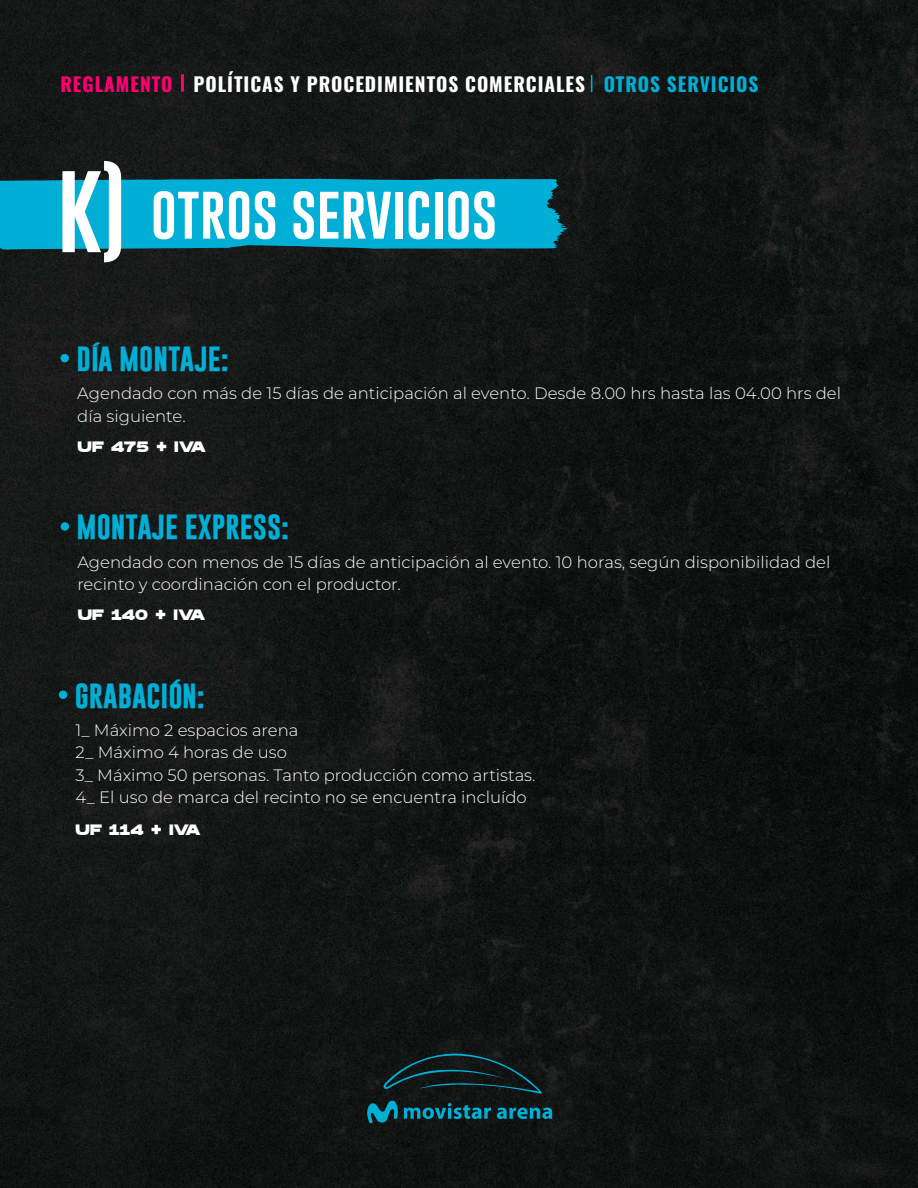
<style>
.page{position:relative;width:918px;height:1188px;background:#fff}
.page>*{position:absolute;margin:0;border:0;box-sizing:border-box;transform-origin:0 0}
.t1{font:48.9px "Gobold";color:#fff;scale:1.05 1}
.t2{font:700 25.35px "Gobold";color:#00aed6;scale:1.06 1}
.t3{font:700 19.35px "Oswald";letter-spacing:.05em;color:#fff}
.t4{font:300 16.5px/22.5px "Montserrat";color:#fff}
.t5{font:700 15px "Hanson";color:#fff}
.s1{color:#ff0071}
.s2{color:#00aed6}
.s3{font-size:84.6px}
</style>
<div class="page">
<img style="left:0;top:0;width:918px;height:1188px">
<hr style="left:181px;top:74px;width:3px;height:18px;background:#ff0071">
<svg style="left:591px;top:75px;width:1px;height:17px"></svg>
<svg style="left:367px;top:1051px;width:185px;height:72px;background:#0f2b30"></svg>
<svg style="left:0;top:179px;width:567px;height:72px;background:#01a4c9"></svg>
<div style="left:61px;top:354px;width:8px;height:8px;background:#00aed6;border-radius:50%"></div>
<div style="left:61px;top:522px;width:8px;height:9px;background:#00aed6;border-radius:50%"></div>
<div style="left:59px;top:691px;width:8px;height:8px;background:#00aed6;border-radius:50%"></div>
<p class="t3" style="left:60px;top:74px;width:700px"><span class="s1">REGLAMENTO</span> POLÍTICAS Y PROCEDIMIENTOS COMERCIALES <span class="s2">OTROS SERVICIOS</span></p>
<h1 class="t1" style="left:57px;top:184px;width:421px"><span class="s3">K)</span> OTROS SERVICIOS</h1>
<h2 class="t2" style="left:76px;top:342px;width:145px">DÍA MONTAJE:</h2>
<p class="t4" style="left:77px;top:382px;width:765px">Agendado con más de 15 días de anticipación al evento. Desde 8.00 hrs hasta las 04.00 hrs del día siguiente.</p>
<p class="t5" style="left:78px;top:437px;width:130px">UF 475 + IVA</p>
<h2 class="t2" style="left:77px;top:511px;width:202px">MONTAJE EXPRESS:</h2>
<p class="t4" style="left:77px;top:550px;width:755px">Agendado con menos de 15 días de anticipación al evento. 10 horas, según disponibilidad del recinto y coordinación con el productor.</p>
<p class="t5" style="left:78px;top:605px;width:129px">UF 140 + IVA</p>
<h2 class="t2" style="left:75px;top:679px;width:124px">GRABACIÓN:</h2>
<p class="t4" style="left:76px;top:718px;width:461px">1_ Máximo 2 espacios arena<br>2_ Máximo 4 horas de uso<br>3_ Máximo 50 personas. Tanto producción como artistas.<br>4_ El uso de marca del recinto no se encuentra incluído</p>
<p class="t5" style="left:76px;top:820px;width:127px">UF 114 + IVA</p>
</div>
